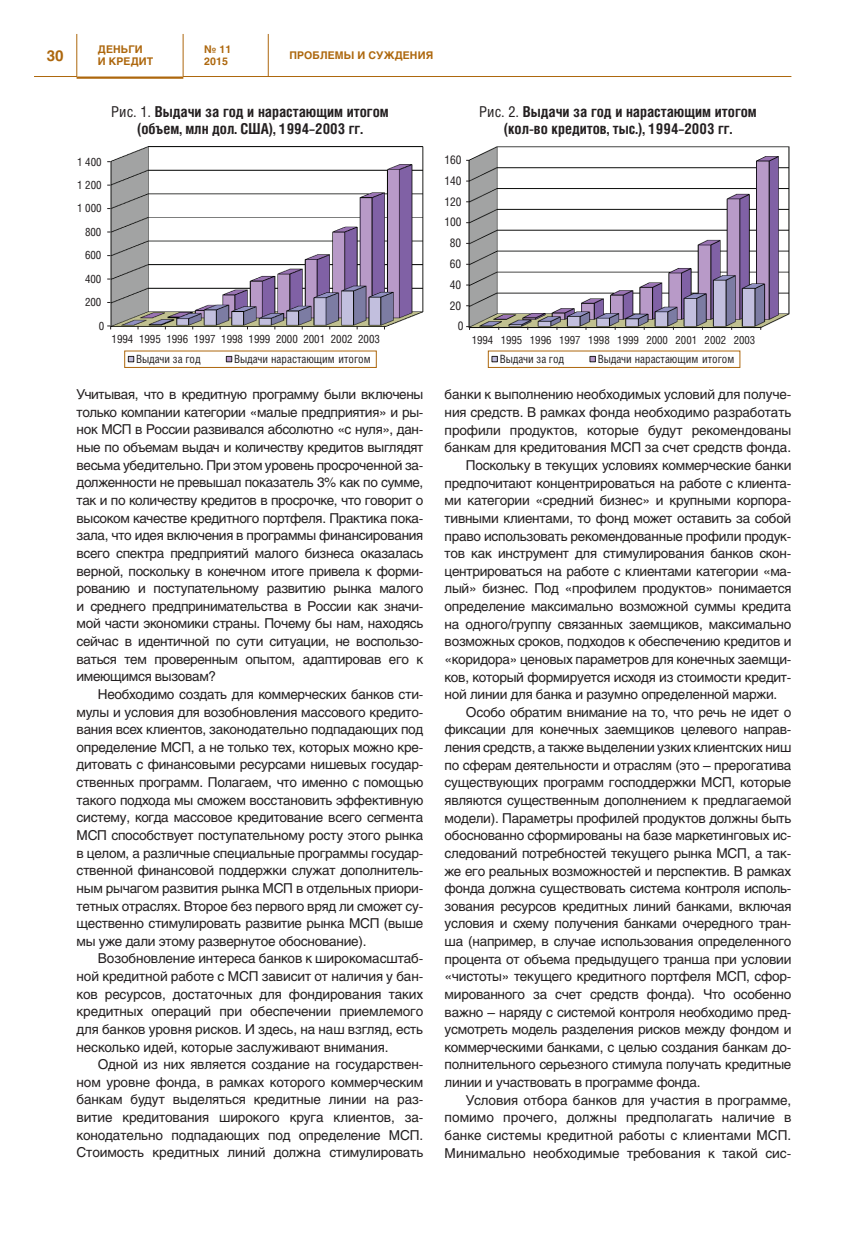
<style>
.page{position:relative;width:851px;height:1234px;background:#fff}
.page>*{position:absolute;margin:0;border:0;box-sizing:border-box;transform-origin:0 0}
.t1{font:700 15px/16.5px "Helios Cond";color:#231f20;text-align:center}
.t2{font:700 15px "Helios";color:#ad670d}
.t3{font:13.5px/17.5px "Helios";letter-spacing:-.02em;color:#231f20;text-align:justify}
.t4{font:13.5px "Helios";color:#231f20}
.t5{font:12px "Helios Cond";color:#231f20}
.t6{font:11.4px/19.6px "Helios Cond";letter-spacing:-.005em;color:#231f20}
.t7{font:11.25px "Helios Cond";color:#231f20}
.t8{font:700 10.5px/12.6px "Helios";letter-spacing:.01em;color:#ad670d}
.s1{font-weight:400}
</style>
<div class="page">
<hr style="left:183px;top:76px;width:608px;height:1px;background:#ad670d">
<hr style="left:77px;top:76px;width:106px;height:3px;background:#ad670d">
<hr style="left:34px;top:76px;width:43px;height:1px;background:#ad670d">
<hr style="left:76px;top:34px;width:1px;height:42px;background:#ad670d">
<hr style="left:183px;top:34px;width:1px;height:42px;background:#ad670d">
<hr style="left:268px;top:34px;width:1px;height:42px;background:#ad670d">
<img style="left:109px;top:146px;width:315px;height:182px">
<svg style="left:128px;top:356px;width:6px;height:6px"></svg>
<svg style="left:226px;top:356px;width:6px;height:6px"></svg>
<svg style="left:491px;top:356px;width:6px;height:6px"></svg>
<svg style="left:589px;top:356px;width:6px;height:6px"></svg>
<img style="left:467px;top:146px;width:323px;height:183px">
<svg style="left:466px;top:326px;width:4px;height:4px"></svg>
<p class="t8" style="left:98px;top:42px;width:57px">ДЕНЬГИ<br>И КРЕДИТ</p>
<p class="t8" style="left:204px;top:42px;width:29px">№ 11<br>2015</p>
<p class="t2" style="left:47px;top:46px;width:18px">30</p>
<p class="t8" style="left:289px;top:49px;width:114px">проблемы и суждени</p>
<p class="t8" style="left:425px;top:49px;width:9px">я</p>
<p class="t6" style="left:77px;top:151px;width:26px">1 400</p>
<p class="t6" style="left:77px;top:175px;width:26px">1 200</p>
<p class="t6" style="left:77px;top:198px;width:26px">1 000</p>
<p class="t6" style="left:85px;top:222px;width:18px">800</p>
<p class="t6" style="left:85px;top:245px;width:18px">600</p>
<p class="t6" style="left:85px;top:269px;width:18px">400</p>
<p class="t6" style="left:85px;top:292px;width:18px">200</p>
<p class="t6" style="left:99px;top:316px;width:7px">0</p>
<p class="t1" style="left:111px;top:103px;width:279px"><span class="s1">Рис. 1.</span> Выдачи за год и нарастающим итогом (объем, млн дол. США), 1994–2003 гг.</p>
<p class="t1" style="left:479px;top:103px;width:279px"><span class="s1">Рис. 2.</span> Выдачи за год и нарастающим итогом (кол-во кредитов, тыс.), 1994–2003 гг.</p>
<p class="t5" style="left:444px;top:152px;width:19px">160</p>
<p class="t5" style="left:444px;top:173px;width:19px">140</p>
<p class="t5" style="left:444px;top:194px;width:19px">120</p>
<p class="t5" style="left:444px;top:215px;width:19px">100</p>
<p class="t5" style="left:449px;top:235px;width:13px">80</p>
<p class="t5" style="left:449px;top:256px;width:13px">60</p>
<p class="t5" style="left:449px;top:277px;width:13px">40</p>
<p class="t5" style="left:449px;top:298px;width:13px">20</p>
<p class="t5" style="left:458px;top:318px;width:7px">0</p>
<p class="t6" style="left:136px;top:329px;width:245px;text-indent:-24px">1994 1995 1996 1997 1998 1999 2000 2001 2002 2003<br>Выдачи за год</p>
<p class="t7" style="left:471px;top:333px;width:285px">1994 1995 1996 1997 1998 1999 2000 2001 2002 2003</p>
<p class="t6" style="left:234px;top:349px;width:138px">Выдачи нарастающим итогом</p>
<p class="t6" style="left:499px;top:349px;width:66px">Выдачи за год</p>
<p class="t6" style="left:597px;top:349px;width:138px">Выдачи нарастающим итогом</p>
<p class="t3" style="left:77px;top:385px;width:348px">Учитывая, что в кредитную программу были включены только компании категории «малые предприятия» и ры&shy;нок МСП в России развивался абсолютно «с нуля», дан&shy;ные по объемам выдач и количеству кредитов выглядят весьма убедительно. При этом уровень просроченной за&shy;долженности не превышал показатель 3% как по сумме, так и по количеству кредитов в просрочке, что говорит о высоком качестве кредитного портфеля. Практика пока&shy;зала, что идея включения в программы финансирования всего спектра предприятий малого бизнеса оказалась верной, поскольку в конечном итоге привела к форми&shy;рованию и поступательному развитию рынка малого и среднего предпринимательства в России как значи&shy;мой части экономики страны. Почему бы нам, находясь сейчас в идентичной по сути ситуации, не воспользо&shy;ваться тем проверенным опытом, адаптировав его к имеющимся вызовам?</p>
<p class="t3" style="left:77px;top:684px;width:348px;text-indent:21px">Необходимо создать для коммерческих банков сти&shy;мулы и условия для возобновления массового кредито&shy;вания всех клиентов, законодательно подпадающих под определение МСП, а не только тех, которых можно кре&shy;дитовать с финансовыми ресурсами нишевых государ&shy;ственных программ. Полагаем, что именно с помощью такого подхода мы сможем восстановить эффективную систему, когда массовое кредитование всего сегмента МСП способствует поступательному росту этого рынка в целом, а различные специальные программы государ&shy;ственной финансовой поддержки служат дополнитель&shy;ным рычагом развития рынка МСП в отдельных приори&shy;тетных отраслях. Второе без первого вряд ли сможет су&shy;щественно стимулировать развитие рынка МСП (выше мы уже дали этому развернутое обоснование).</p>
<p class="t3" style="left:77px;top:949px;width:348px;text-indent:21px">Возобновление интереса банков к широкомасштаб&shy;ной кредитной работе с МСП зависит от наличия у бан&shy;ков ресурсов, достаточных для фондирования таких кредитных операций при обеспечении приемлемого для банков уровня рисков. И здесь, на наш взгляд, есть несколько идей, которые заслуживают внимания.</p>
<p class="t3" style="left:77px;top:1054px;width:348px;text-indent:21px">Одной из них является создание на государствен&shy;ном уровне фонда, в рамках которого коммерческим банкам будут выделяться кредитные линии на раз&shy;витие кредитования широкого круга клиентов, за&shy;конодательно подпадающих под определение МСП.<br>Стоимость кредитных линий должна стимулировать</p>
<p class="t3" style="left:444px;top:385px;width:348px">банки к выполнению необходимых условий для получе-</p>
<p class="t3" style="left:444px;top:403px;width:348px">ния средств. В рамках фонда необходимо разработать</p>
<p class="t3" style="left:444px;top:420px;width:348px">профили продуктов, которые будут рекомендованы</p>
<p class="t3" style="left:444px;top:438px;width:348px">банкам для кредитования МСП за счет средств фонда.</p>
<p class="t3" style="left:466px;top:456px;width:327px">Поскольку в текущих условиях коммерческие банки</p>
<p class="t3" style="left:444px;top:473px;width:348px">предпочитают концентрироваться на работе с клиента-</p>
<p class="t3" style="left:444px;top:491px;width:348px">ми категории «средний бизнес» и крупными корпора-</p>
<p class="t3" style="left:444px;top:509px;width:348px">тивными клиентами, то фонд может оставить за собой</p>
<p class="t3" style="left:444px;top:526px;width:348px">право использовать рекомендованные профили продук-</p>
<p class="t3" style="left:444px;top:544px;width:348px">тов как инструмент для стимулирования банков скон-</p>
<p class="t3" style="left:444px;top:561px;width:348px">центрироваться на работе с клиентами категории «ма-</p>
<p class="t3" style="left:444px;top:579px;width:348px">лый» бизнес. Под «профилем продуктов» понимается</p>
<p class="t3" style="left:444px;top:597px;width:348px">определение максимально возможной суммы кредита</p>
<p class="t3" style="left:444px;top:614px;width:348px">на одного/группу связанных заемщиков, максимально</p>
<p class="t3" style="left:444px;top:632px;width:348px">возможных сроков, подходов к обеспечению кредитов и</p>
<p class="t3" style="left:444px;top:649px;width:348px">«коридора» ценовых параметров для конечных заемщи-</p>
<p class="t3" style="left:444px;top:667px;width:348px">ков, который формируется исходя из стоимости кредит-</p>
<p class="t3" style="left:444px;top:685px;width:334px">ной линии для банка и разумно определенной маржи.</p>
<p class="t3" style="left:466px;top:702px;width:327px">Особо обратим внимание на то, что речь не идет о</p>
<p class="t3" style="left:444px;top:720px;width:347px">фиксации для конечных заемщиков целевого направ-</p>
<p class="t3" style="left:444px;top:738px;width:348px">ления средств, а также выделении узких клиентских ниш</p>
<p class="t3" style="left:444px;top:755px;width:348px">по сферам деятельности и отраслям (это – прерогатива</p>
<p class="t3" style="left:444px;top:773px;width:348px">существующих программ господдержки МСП, которые</p>
<p class="t3" style="left:444px;top:790px;width:348px">являются существенным дополнением к предлагаемой</p>
<p class="t3" style="left:444px;top:808px;width:348px">модели). Параметры профилей продуктов должны быть</p>
<p class="t3" style="left:444px;top:826px;width:348px">обоснованно сформированы на базе маркетинговых ис-</p>
<p class="t3" style="left:444px;top:843px;width:348px">следований потребностей текущего рынка МСП, а так-</p>
<p class="t3" style="left:444px;top:861px;width:348px">же его реальных возможностей и перспектив. В рамках</p>
<p class="t3" style="left:444px;top:879px;width:348px">фонда должна существовать система контроля исполь-</p>
<p class="t3" style="left:444px;top:896px;width:348px">зования ресурсов кредитных линий банками, включая</p>
<p class="t3" style="left:444px;top:914px;width:348px">условия и схему получения банками очередного тран-</p>
<p class="t3" style="left:444px;top:931px;width:348px">ша (например, в случае использования определенного</p>
<p class="t3" style="left:444px;top:949px;width:348px">процента от объема предыдущего транша при условии</p>
<p class="t3" style="left:444px;top:967px;width:348px">«чистоты» текущего кредитного портфеля МСП, сфор-</p>
<p class="t3" style="left:444px;top:984px;width:348px">мированного за счет средств фонда). Что особенно</p>
<p class="t3" style="left:444px;top:1002px;width:348px">важно – наряду с системой контроля необходимо пред-</p>
<p class="t3" style="left:444px;top:1019px;width:348px">усмотреть модель разделения рисков между фондом и</p>
<p class="t3" style="left:444px;top:1037px;width:348px">коммерческими банками, с целью создания банкам до-</p>
<p class="t3" style="left:444px;top:1055px;width:348px">полнительного серьезного стимула получать кредитные</p>
<p class="t3" style="left:444px;top:1072px;width:257px">линии и участвовать в программе фонда.</p>
<p class="t4" style="left:466px;top:1091px;width:327px">Условия отбора банков для участия в программе,</p>
<p class="t4" style="left:444px;top:1108px;width:348px">помимо прочего, должны предполагать наличие в</p>
<p class="t4" style="left:444px;top:1126px;width:348px">банке системы кредитной работы с клиентами МСП.</p>
<p class="t4" style="left:444px;top:1143px;width:348px">Минимально необходимые требования к такой сис-</p>
</div>
